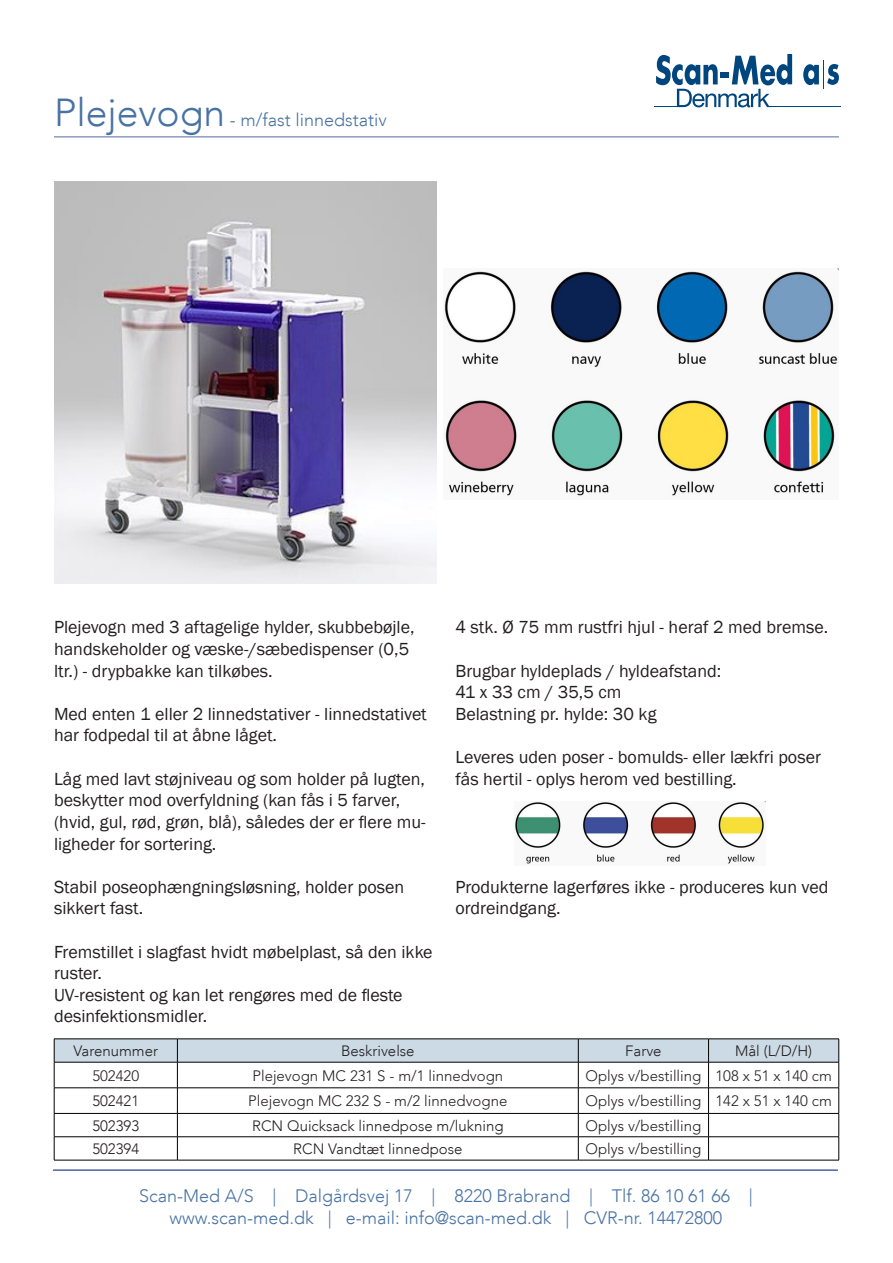
<style>
.page{position:relative;width:893px;height:1263px;background:#fff}
.page>*{position:absolute;margin:0;border:0;box-sizing:border-box;transform-origin:0 0}
.t1{font:18px/21.6px "Franklin Gothic";color:#231f20}
.t2{font:300 18px/21.6px "Avenir LT";color:#4872a3;text-align:center}
.Sund__avis_-_tabel_t{font:300 15px "Avenir LT Std";color:#231f20}
.Sund__avis_-_tabel_t-2{font:300 15px "Avenir LT";color:#231f20}
.s1{font-size:39px}
</style>
<div class="page">
<svg style="left:803px;top:61px;width:36px;height:28px"></svg>
<hr style="left:769px;top:107px;width:72px;height:1px;background:#00467e">
<svg style="left:654px;top:54px;width:138px;height:54px"></svg>
<hr style="left:54px;top:136px;width:785px;height:2px;background:#253f8e">
<hr style="left:53px;top:1169px;width:785px;height:2px;background:#253f8e">
<hr style="left:54px;top:1160px;width:123px;height:1px;background:#000">
<hr style="left:177px;top:1160px;width:401px;height:1px;background:#000">
<hr style="left:578px;top:1160px;width:130px;height:1px;background:#000">
<hr style="left:708px;top:1160px;width:131px;height:1px;background:#000">
<hr style="left:54px;top:1038px;width:123px;height:1px;background:#000">
<hr style="left:177px;top:1038px;width:401px;height:1px;background:#000">
<hr style="left:578px;top:1038px;width:130px;height:1px;background:#000">
<hr style="left:708px;top:1038px;width:131px;height:1px;background:#000">
<svg style="left:54px;top:1039px;width:785px;height:121px"></svg>
<img style="left:444px;top:268px;width:394px;height:228px">
<img style="left:54px;top:182px;width:383px;height:402px">
<img style="left:515px;top:801px;width:250px;height:63px">
<p class="t2" style="left:54px;top:109px;width:334px"><span class="s1">Plejevogn</span> - m/fast linnedstativ</p>
<p class="t1" style="left:54px;top:617px;width:362px">Plejevogn med 3 aftagelige hylder, skubbebøjle, handskeholder og væske-/sæbedispenser (0,5 ltr.) - drypbakke kan tilkøbes.</p>
<p class="t1" style="left:54px;top:703px;width:374px">Med enten 1 eller 2 linnedstativer - linnedstativet har fodpedal til at åbne låget.</p>
<p class="t1" style="left:54px;top:768px;width:373px">Låg med lavt støjniveau og som holder på lugten, beskytter mod overfyldning (kan fås i 5 farver, (hvid, gul, rød, grøn, blå), således der er flere mu&shy;ligheder for sortering.</p>
<p class="t1" style="left:54px;top:876px;width:352px">Stabil poseophængningsløsning, holder posen</p>
<p class="t1" style="left:54px;top:898px;width:91px">sikkert fast.</p>
<p class="t1" style="left:54px;top:941px;width:380px">Fremstillet i slagfast hvidt møbelplast, så den ikke ruster.</p>
<p class="t1" style="left:54px;top:984px;width:350px">UV-resistent og kan let rengøres med de fleste desinfektionsmidler.</p>
<p class="t1" style="left:455px;top:617px;width:374px">4 stk. Ø 75 mm rustfri hjul - heraf 2 med bremse.</p>
<p class="t1" style="left:455px;top:660px;width:267px">Brugbar hyldeplads / hyldeafstand:</p>
<p class="t1" style="left:455px;top:682px;width:168px">41 x 33 cm / 35,5 cm</p>
<p class="t1" style="left:455px;top:703px;width:203px">Belastning pr. hylde: 30 kg</p>
<p class="t1" style="left:455px;top:747px;width:367px">Leveres uden poser - bomulds- eller lækfri poser fås hertil - oplys herom ved bestilling.</p>
<p class="t1" style="left:455px;top:876px;width:374px">Produkterne lagerføres ikke - produceres kun ved ordreindgang.</p>
<p class="Sund__avis_-_tabel_t-2" style="left:74px;top:1042px;width:86px">Varenummer</p>
<p class="Sund__avis_-_tabel_t-2" style="left:341px;top:1042px;width:75px">Beskrivelse</p>
<p class="Sund__avis_-_tabel_t-2" style="left:625px;top:1042px;width:38px">Farve</p>
<p class="Sund__avis_-_tabel_t-2" style="left:735px;top:1042px;width:78px">Mål (L/D/H)</p>
<p class="Sund__avis_-_tabel_t" style="left:92px;top:1067px;width:48px">502420</p>
<p class="Sund__avis_-_tabel_t" style="left:252px;top:1067px;width:252px">Plejevogn MC 231 S - m/1 linnedvogn</p>
<p class="Sund__avis_-_tabel_t" style="left:585px;top:1067px;width:117px">Oplys v/bestilling</p>
<p class="Sund__avis_-_tabel_t" style="left:715px;top:1067px;width:118px">108 x 51 x 140 cm</p>
<p class="Sund__avis_-_tabel_t-2" style="left:92px;top:1092px;width:48px">502421</p>
<p class="Sund__avis_-_tabel_t" style="left:248px;top:1092px;width:261px">Plejevogn MC 232 S - m/2 linnedvogne</p>
<p class="Sund__avis_-_tabel_t" style="left:585px;top:1092px;width:117px">Oplys v/bestilling</p>
<p class="Sund__avis_-_tabel_t" style="left:715px;top:1092px;width:118px">142 x 51 x 140 cm</p>
<p class="Sund__avis_-_tabel_t-2" style="left:92px;top:1117px;width:48px">502393</p>
<p class="Sund__avis_-_tabel_t-2" style="left:252px;top:1117px;width:253px">RCN Quicksack linnedpose m/lukning</p>
<p class="Sund__avis_-_tabel_t" style="left:585px;top:1117px;width:117px">Oplys v/bestilling</p>
<p class="Sund__avis_-_tabel_t-2" style="left:92px;top:1140px;width:48px">502394</p>
<p class="Sund__avis_-_tabel_t-2" style="left:293px;top:1140px;width:171px">RCN Vandtæt linnedpose</p>
<p class="Sund__avis_-_tabel_t" style="left:585px;top:1140px;width:117px">Oplys v/bestilling</p>
<p class="t2" style="left:139px;top:1185px;width:615px">Scan-Med A/S | Dalgårdsvej 17 | 8220 Brabrand | Tlf. 86 10 61 66 | www.scan-med.dk | e-mail: info@scan-med.dk | CVR-nr. 14472800</p>
</div>
